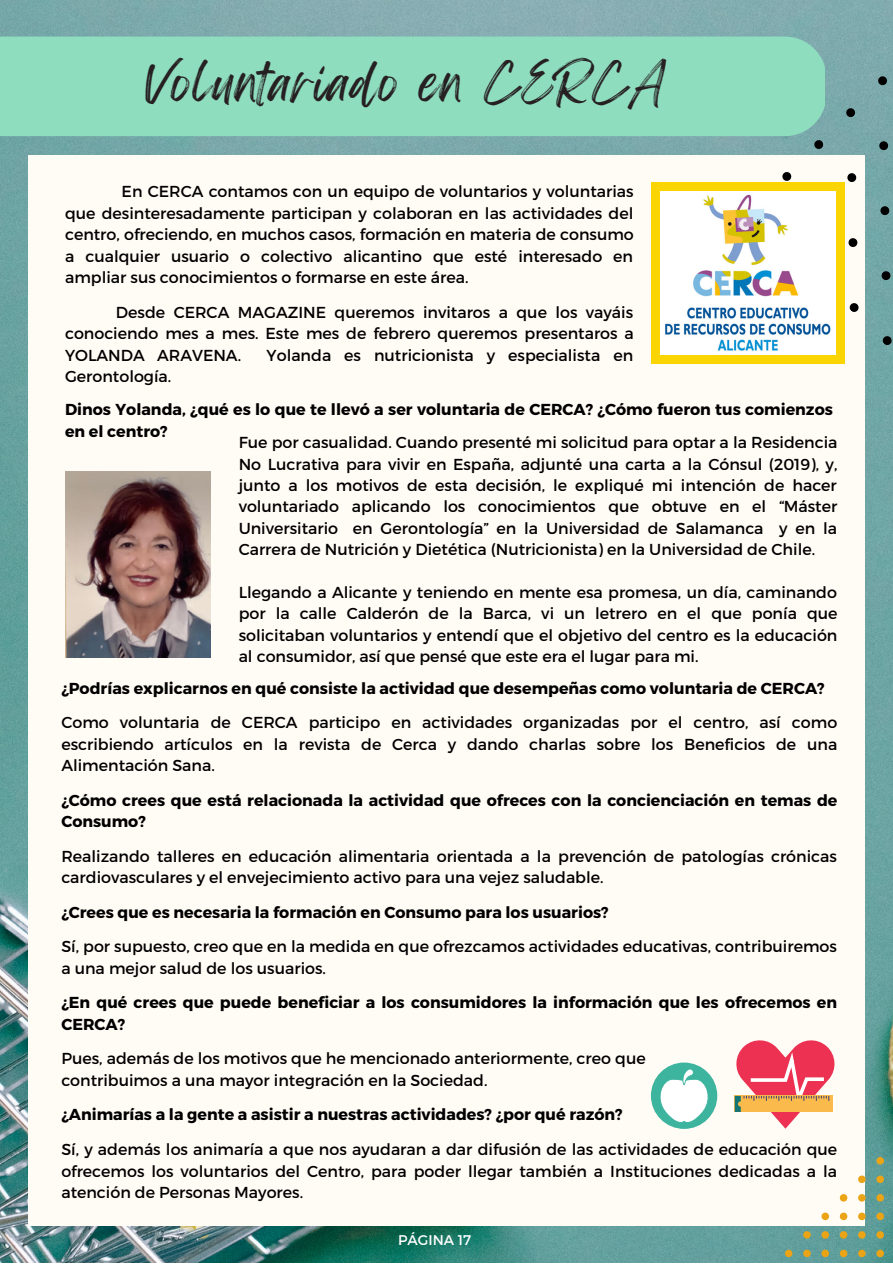
<style>
.page{position:relative;width:893px;height:1264px;background:#fff}
.page>*{position:absolute;margin:0;border:0;box-sizing:border-box;transform-origin:0 0}
.t1{font:43.8px "Feeling Passionate";letter-spacing:.05em;color:#272023}
.t2{font:15.9px/21.5px "Montserrat";color:#000;text-align:justify}
.t3{font:700 15.9px/21.5px "Montserrat";color:#000}
.t4{font:14.1px "Montserrat";color:#fff}
</style>
<div class="page">
<img style="left:0;top:0;width:892px;height:1262px">
<div style="left:28px;top:155px;width:836px;height:1070px;background:#fffbf5"></div>
<svg style="left:784px;top:1249px;width:8px;height:8px"></svg>
<svg style="left:803px;top:1249px;width:7px;height:8px"></svg>
<svg style="left:803px;top:1231px;width:7px;height:7px"></svg>
<svg style="left:821px;top:1249px;width:8px;height:8px"></svg>
<svg style="left:821px;top:1231px;width:8px;height:7px"></svg>
<svg style="left:821px;top:1212px;width:8px;height:8px"></svg>
<svg style="left:839px;top:1249px;width:8px;height:8px"></svg>
<svg style="left:839px;top:1231px;width:8px;height:7px"></svg>
<svg style="left:839px;top:1212px;width:8px;height:8px"></svg>
<svg style="left:839px;top:1194px;width:8px;height:7px"></svg>
<svg style="left:858px;top:1249px;width:7px;height:8px"></svg>
<svg style="left:858px;top:1231px;width:7px;height:7px"></svg>
<svg style="left:858px;top:1212px;width:7px;height:8px"></svg>
<svg style="left:858px;top:1194px;width:7px;height:7px"></svg>
<svg style="left:858px;top:1175px;width:7px;height:7px"></svg>
<svg style="left:876px;top:1249px;width:7px;height:8px"></svg>
<svg style="left:876px;top:1231px;width:7px;height:7px"></svg>
<svg style="left:876px;top:1212px;width:7px;height:8px"></svg>
<svg style="left:876px;top:1194px;width:7px;height:7px"></svg>
<svg style="left:876px;top:1175px;width:7px;height:7px"></svg>
<svg style="left:876px;top:1156px;width:7px;height:8px"></svg>
<div style="left:0;top:37px;width:824px;height:99px;background:#8eddbe"></div>
<svg style="left:748px;top:43px;width:144px;height:469px"></svg>
<div style="left:651px;top:182px;width:193px;height:182px;background:#fbd502"></div>
<img style="left:660px;top:191px;width:175px;height:163px">
<img style="left:65px;top:471px;width:145px;height:186px">
<svg style="left:734px;top:1040px;width:101px;height:88px"></svg>
<div style="left:651px;top:1062px;width:66px;height:66px;background:#3cb49e;border-radius:50%"></div>
<svg style="left:654px;top:1068px;width:59px;height:54px"></svg>
<h1 class="t1" style="left:146px;top:48px;width:521px">Voluntariado en CERCA</h1>
<p class="t2" style="left:65px;top:180px;width:570px;text-indent:57px">En CERCA contamos con un equipo de voluntarios y voluntarias que desinteresadamente participan y colaboran en las actividades del centro, ofreciendo, en muchos casos, formación en materia de consumo a cualquier usuario o colectivo alicantino que esté interesado en ampliar sus conocimientos o formarse en este área.</p>
<p class="t2" style="left:65px;top:300px;width:570px;text-indent:51px">Desde CERCA MAGAZINE queremos invitaros a que los vayáis conociendo mes a mes. Este mes de febrero queremos presentaros a YOLANDA ARAVENA.</p>
<p class="t2" style="left:266px;top:343px;width:368px">Yolanda es nutricionista y especialista en</p>
<p class="t2" style="left:65px;top:365px;width:108px">Gerontología.</p>
<p class="t3" style="left:65px;top:398px;width:769px">Dinos Yolanda, ¿qué es lo que te llevó a ser voluntaria de CERCA? ¿Cómo fueron tus comienzos en el centro?</p>
<p class="t2" style="left:239px;top:431px;width:600px">Fue por casualidad. Cuando presenté mi solicitud para optar a la Residencia No Lucrativa para vivir en España, adjunté una carta a la Cónsul (2019), y, junto a los motivos de esta decisión, le expliqué mi intención de hacer voluntariado aplicando los conocimientos que obtuve en el “Máster Universitario en Gerontología” en la Universidad de Salamanca y en la Carrera de Nutrición y Dietética (Nutricionista) en la Universidad de Chile.</p>
<p class="t2" style="left:239px;top:581px;width:600px">Llegando a Alicante y teniendo en mente esa promesa, un día, caminando por la calle Calderón de la Barca, vi un letrero en el que ponía que solicitaban voluntarios y entendí que el objetivo del centro es la educación al consumidor, así que pensé que este era el lugar para mi.</p>
<p class="t3" style="left:61px;top:676px;width:764px">¿Podrías explicarnos en qué consiste la actividad que desempeñas como voluntaria de CERCA?</p>
<p class="t2" style="left:61px;top:711px;width:777px">Como voluntaria de CERCA participo en actividades organizadas por el centro, así como escribiendo artículos en la revista de Cerca y dando charlas sobre los Beneficios de una Alimentación Sana.</p>
<p class="t3" style="left:61px;top:788px;width:777px">¿Cómo crees que está relacionada la actividad que ofreces con la concienciación en temas de<br>Consumo?</p>
<p class="t2" style="left:61px;top:844px;width:777px">Realizando talleres en educación alimentaria orientada a la prevención de patologías crónicas cardiovasculares y el envejecimiento activo para una vejez saludable.</p>
<p class="t3" style="left:61px;top:900px;width:549px">¿Crees que es necesaria la formación en Consumo para los usuarios?</p>
<p class="t2" style="left:61px;top:935px;width:777px">Sí, por supuesto, creo que en la medida en que ofrezcamos actividades educativas, contribuiremos a una mejor salud de los usuarios.</p>
<p class="t3" style="left:61px;top:991px;width:777px">¿En qué crees que puede beneficiar a los consumidores la información que les ofrecemos en<br>CERCA?</p>
<p class="t2" style="left:61px;top:1047px;width:586px">Pues, además de los motivos que he mencionado anteriormente, creo que contribuimos a una mayor integración en la Sociedad.</p>
<p class="t3" style="left:61px;top:1103px;width:563px">¿Animarías a la gente a asistir a nuestras actividades? ¿por qué razón?</p>
<p class="t2" style="left:61px;top:1137px;width:777px">Sí, y además los animaría a que nos ayudaran a dar difusión de las actividades de educación que ofrecemos los voluntarios del Centro, para poder llegar también a Instituciones dedicadas a la atención de Personas Mayores.</p>
<p class="t4" style="left:398px;top:1230px;width:74px">PÁGINA 17</p>
</div>
